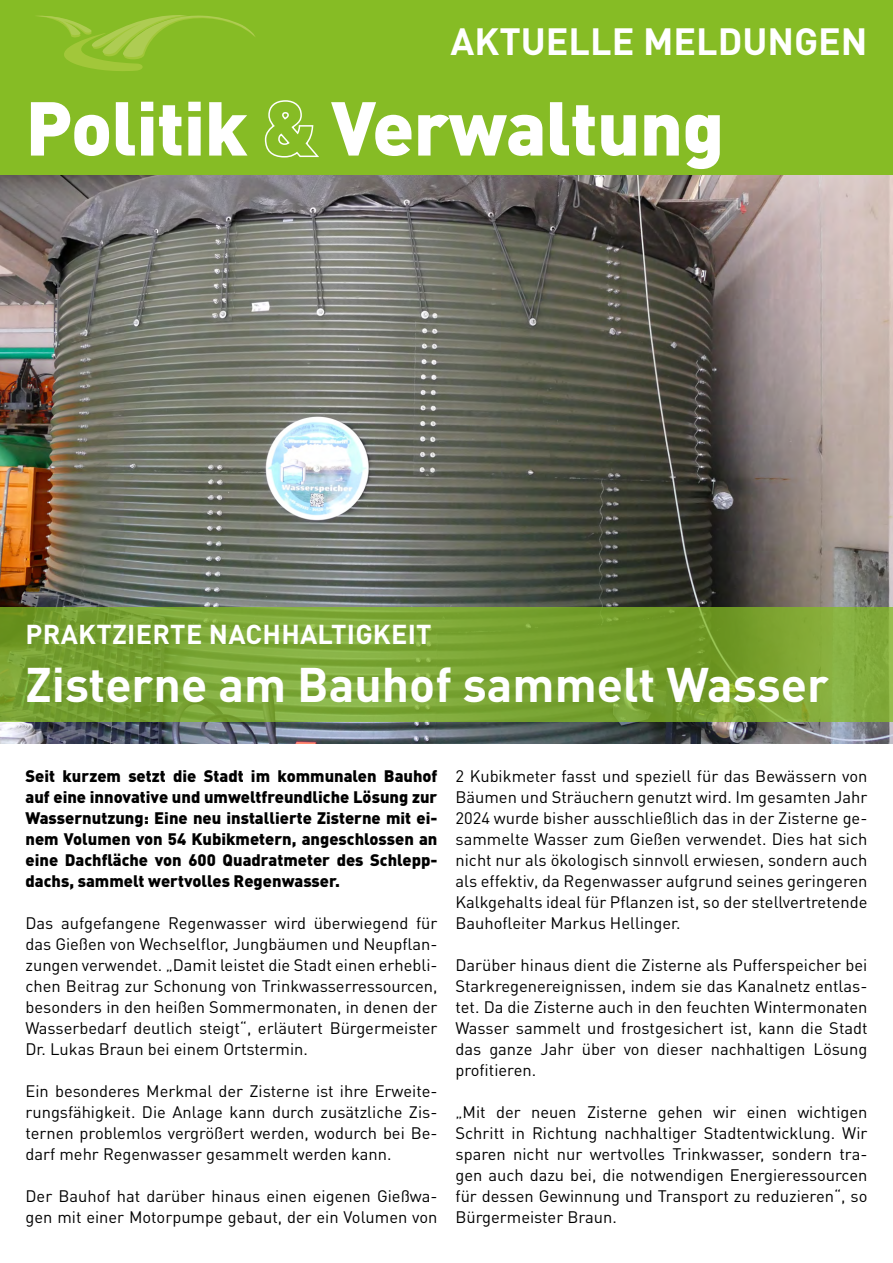
<style>
.page{position:relative;width:893px;height:1263px;background:#fff}
.page>*{position:absolute;margin:0;border:0;box-sizing:border-box;transform-origin:0 0}
.t1{font:900 75px "DIN Pro";letter-spacing:-.01em;color:#fff}
.t2{font:700 48px "DIN Pro";color:#fff}
.t3{font:700 37.5px "DIN Pro";color:#fff}
.t4{font:700 27px "DIN Pro";letter-spacing:.01em;color:#fff}
.t5{font:16.5px/21px "DIN Pro";color:#000;text-align:justify}
.t6{font:900 16.5px/21px "DIN Pro";color:#000;text-align:justify}
</style>
<div class="page">
<div style="left:0;top:0;width:893px;height:180px;background:#86bc25"></div>
<svg style="left:38px;top:15px;width:217px;height:56px"></svg>
<img style="left:0;top:175px;width:893px;height:568px">
<svg style="left:0;top:607px;width:893px;height:114px;background:#7aa434"></svg>
<h3 class="t3" style="left:451px;top:15px;width:418px">AKTUELLE MELDUNGEN</h3>
<h1 class="t1" style="left:26px;top:77px;width:700px">Politik &amp; Verwaltung</h1>
<h3 class="t4" style="left:26px;top:616px;width:407px">PRAKTZIERTE NACHHALTIGKEIT</h3>
<h2 class="t2" style="left:26px;top:652px;width:805px">Zisterne am Bauhof sammelt Wasser</h2>
<p class="t6" style="left:26px;top:765px;width:413px">Seit kurzem setzt die Stadt im kommunalen Bauhof auf eine innovative und umweltfreundliche Lösung zur Wassernutzung: Eine neu installierte Zisterne mit ei&shy;nem Volumen von 54 Kubikmetern, angeschlossen an eine Dachfläche von 600 Quadratmeter des Schlepp&shy;dachs, sammelt wertvolles Regenwasser.</p>
<p class="t5" style="left:26px;top:912px;width:413px">Das aufgefangene Regenwasser wird überwiegend für das Gießen von Wechselflor, Jungbäumen und Neupflan&shy;zungen verwendet. „Damit leistet die Stadt einen erhebli&shy;chen Beitrag zur Schonung von Trinkwasserressourcen, besonders in den heißen Sommermonaten, in denen der Wasserbedarf deutlich steigt“, erläutert Bürgermeister Dr. Lukas Braun bei einem Ortstermin.</p>
<p class="t5" style="left:26px;top:1080px;width:413px">Ein besonderes Merkmal der Zisterne ist ihre Erweite&shy;rungsfähigkeit. Die Anlage kann durch zusätzliche Zis&shy;ternen problemlos vergrößert werden, wodurch bei Be&shy;darf mehr Regenwasser gesammelt werden kann.</p>
<p class="t5" style="left:26px;top:1185px;width:413px">Der Bauhof hat darüber hinaus einen eigenen Gießwa&shy;gen mit einer Motorpumpe gebaut, der ein Volumen von</p>
<p class="t5" style="left:455px;top:765px;width:413px">2 Kubikmeter fasst und speziell für das Bewässern von Bäumen und Sträuchern genutzt wird. Im gesamten Jahr 2024 wurde bisher ausschließlich das in der Zisterne ge&shy;sammelte Wasser zum Gießen verwendet. Dies hat sich nicht nur als ökologisch sinnvoll erwiesen, sondern auch als effektiv, da Regenwasser aufgrund seines geringeren Kalkgehalts ideal für Pflanzen ist, so der stellvertretende Bauhofleiter Markus Hellinger.</p>
<p class="t5" style="left:455px;top:954px;width:413px">Darüber hinaus dient die Zisterne als Pufferspeicher bei Starkregenereignissen, indem sie das Kanalnetz entlas&shy;tet. Da die Zisterne auch in den feuchten Wintermonaten Wasser sammelt und frostgesichert ist, kann die Stadt das ganze Jahr über von dieser nachhaltigen Lösung profitieren.</p>
<p class="t5" style="left:455px;top:1101px;width:413px">„Mit der neuen Zisterne gehen wir einen wichtigen Schritt in Richtung nachhaltiger Stadtentwicklung. Wir sparen nicht nur wertvolles Trinkwasser, sondern tra&shy;gen auch dazu bei, die notwendigen Energieressourcen für dessen Gewinnung und Transport zu reduzieren“, so Bürgermeister Braun.</p>
</div>
